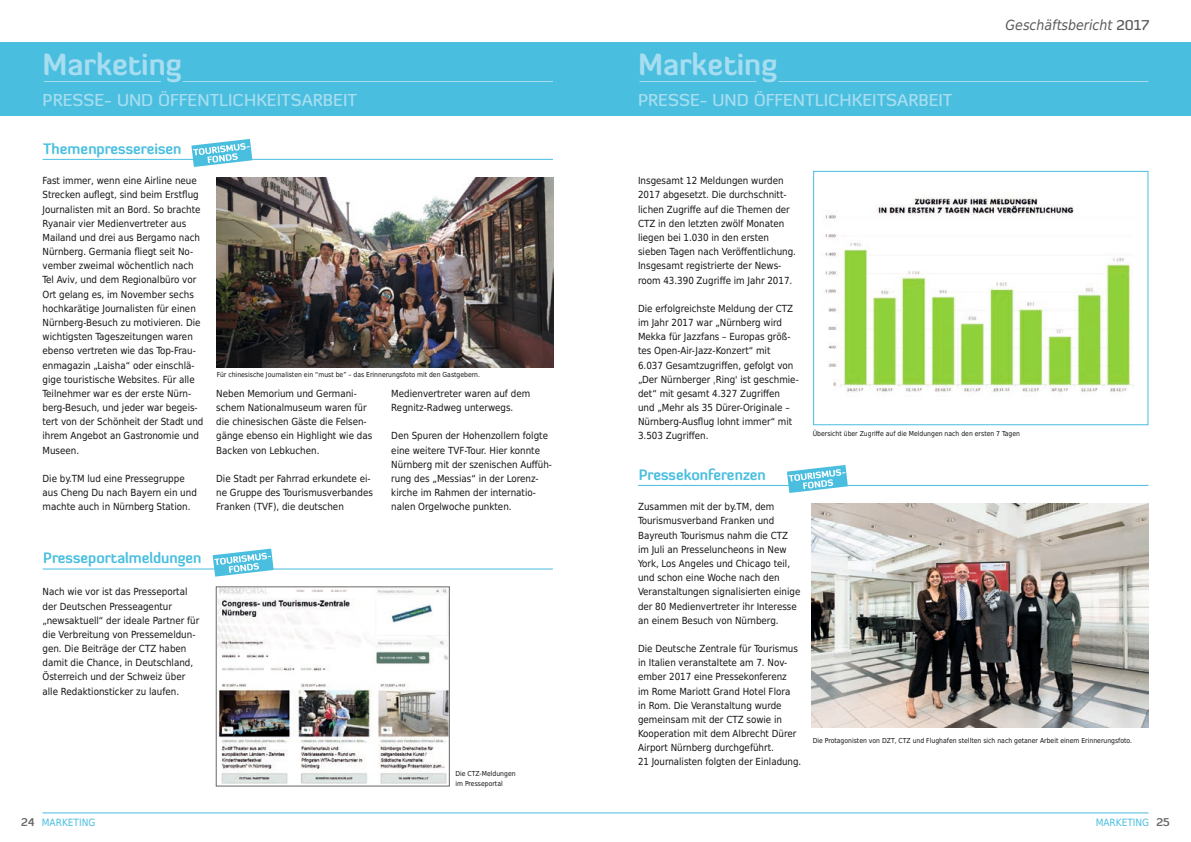
<style>
.page{position:relative;width:1191px;height:842px;background:#fff}
.page>*{position:absolute;margin:0;border:0;box-sizing:border-box;transform-origin:0 0}
.t1{font:700 30px "Diavlo";color:#a7ddf0}
.t2{font:500 17px "Diavlo";color:#a7ddf0}
.t3{font:700 14.7px "Diavlo";color:#49bedf}
.t4{font:italic 14px "DejaVu Sans Condensed";color:#5a5a5a}
.t5{font:700 11px "Diavlo";color:#686867}
.t6{font:10px "DejaVu Sans Condensed";color:#49bedf}
.t7{font:9.8px/14.2px "DejaVu Sans Condensed";color:#131413}
.t8{font:6.9px/10px "DejaVu Sans Condensed";color:#131413}
.s1{font-family:"Diavlo";font-weight:500;font-style:normal}
</style>
<div class="page">
<hr style="left:43px;top:812px;width:1105px;height:1px;background:#49bedf">
<img style="left:825px;top:196px;width:309px;height:196px">
<div style="left:813px;top:171px;width:335px;height:254px;border:1px solid #49bedf"></div>
<div style="left:0;top:43px;width:1191px;height:73px;background:#49bedf"></div>
<hr style="left:44px;top:81px;width:117px;height:1px;background:#a7ddf0">
<hr style="left:639px;top:81px;width:117px;height:1px;background:#a7ddf0">
<hr style="left:183px;top:81px;width:370px;height:1px;background:#a7ddf0">
<hr style="left:778px;top:81px;width:370px;height:1px;background:#a7ddf0">
<hr style="left:43px;top:159px;width:510px;height:1px;background:#49bedf">
<hr style="left:43px;top:568px;width:510px;height:1px;background:#49bedf">
<hr style="left:638px;top:485px;width:510px;height:1px;background:#49bedf">
<svg style="left:191px;top:139px;width:61px;height:28px"></svg>
<svg style="left:213px;top:549px;width:61px;height:28px"></svg>
<svg style="left:787px;top:465px;width:61px;height:28px"></svg>
<img style="left:216px;top:178px;width:337px;height:190px">
<img style="left:218px;top:589px;width:229px;height:195px">
<img style="left:811px;top:503px;width:337px;height:225px">
<h1 class="t1" style="left:43px;top:45px;width:141px">Marketing</h1>
<h1 class="t1" style="left:638px;top:45px;width:141px">Marketing</h1>
<h2 class="t2" style="left:43px;top:89px;width:316px">PRESSE- UND ÖFFENTLICHKEITSARBEIT</h2>
<h2 class="t2" style="left:638px;top:89px;width:316px">PRESSE- UND ÖFFENTLICHKEITSARBEIT</h2>
<h3 class="t3" style="left:43px;top:139px;width:140px">Themenpressereisen</h3>
<h3 class="t4" style="left:1005px;top:15px;width:145px">Geschäftsbericht <span class="s1">2017</span></h3>
<p class="t7" style="left:43px;top:173px;width:162px">Fast immer, wenn eine Airline neue Strecken auflegt, sind beim Erstflug Journalisten mit an Bord. So brachte Ryanair vier Medienvertreter aus Mailand und drei aus Bergamo nach Nürnberg. Germania fliegt seit No&shy;vember zweimal wöchentlich nach Tel Aviv, und dem Regionalbüro vor Ort gelang es, im November sechs hochkarätige Journalisten für einen Nürnberg-Besuch zu motivieren. Die wichtigsten Tageszeitungen waren ebenso vertreten wie das Top-Frau&shy;enmagazin „Laisha“ oder einschlä&shy;gige touristische Websites. Für alle Teilnehmer war es der erste Nürn&shy;berg-Besuch, und jeder war begeis&shy;tert von der Schönheit der Stadt und ihrem Angebot an Gastronomie und Museen.</p>
<p class="t7" style="left:43px;top:471px;width:156px">Die by.TM lud eine Pressegruppe aus Cheng Du nach Bayern ein und machte auch in Nürnberg Station.</p>
<p class="t8" style="left:217px;top:370px;width:265px">Für chinesische Journalisten ein “must be” – das Erinnerungsfoto mit den Gastgebern.</p>
<p class="t7" style="left:216px;top:386px;width:157px">Neben Memorium und Germani&shy;schem Nationalmuseum waren für die chinesischen Gäste die Felsen&shy;gänge ebenso ein Highlight wie das<br>Backen von Lebkuchen.</p>
<p class="t7" style="left:216px;top:471px;width:158px">Die Stadt per Fahrrad erkundete ei&shy;ne Gruppe des Tourismusverbandes<br>Franken (TVF), die deutschen</p>
<p class="t7" style="left:391px;top:386px;width:140px">Medienvertreter waren auf dem<br>Regnitz-Radweg unterwegs.</p>
<p class="t7" style="left:391px;top:428px;width:162px">Den Spuren der Hohenzollern folgte eine weitere TVF-Tour. Hier konnte Nürnberg mit der szenischen Auffüh&shy;rung des „Messias“ in der Lorenz&shy;kirche im Rahmen der internatio&shy;nalen Orgelwoche punkten.</p>
<h3 class="t3" style="left:43px;top:549px;width:160px">Presseportalmeldungen</h3>
<p class="t7" style="left:43px;top:584px;width:158px">Nach wie vor ist das Presseportal der Deutschen Presseagentur „newsaktuell“ der ideale Partner für die Verbreitung von Pressemeldun&shy;gen. Die Beiträge der CTZ haben damit die Chance, in Deutschland, Österreich und der Schweiz über alle Redaktionsticker zu laufen.</p>
<p class="t8" style="left:455px;top:768px;width:62px">Die CTZ-Meldungen im Presseportal</p>
<p class="t7" style="left:638px;top:173px;width:160px">Insgesamt 12 Meldungen wurden 2017 abgesetzt. Die durchschnitt&shy;lichen Zugriffe auf die Themen der CTZ in den letzten zwölf Monaten liegen bei 1.030 in den ersten sieben Tagen nach Veröffentlichung.<br>Insgesamt registrierte der News&shy;room 43.390 Zugriffe im Jahr 2017.</p>
<p class="t7" style="left:638px;top:301px;width:162px">Die erfolgreichste Meldung der CTZ im Jahr 2017 war „Nürnberg wird<br>Mekka für Jazzfans – Europas größ&shy;tes Open-Air-Jazz-Konzert“ mit<br>6.037 Gesamtzugriffen, gefolgt von „Der Nürnberger ˌRing' ist geschmie&shy;det“ mit gesamt 4.327 Zugriffen und „Mehr als 35 Dürer-Originale –<br>Nürnberg-Ausflug lohnt immer“ mit<br>3.503 Zugriffen.</p>
<h3 class="t3" style="left:638px;top:465px;width:129px">Pressekonferenzen</h3>
<p class="t7" style="left:638px;top:499px;width:164px">Zusammen mit der by.TM, dem<br>Tourismusverband Franken und<br>Bayreuth Tourismus nahm die CTZ im Juli an Presseluncheons in New<br>York, Los Angeles und Chicago teil, und schon eine Woche nach den<br>Veranstaltungen signalisierten einige der 80 Medienvertreter ihr Interesse an einem Besuch von Nürnberg.</p>
<p class="t7" style="left:638px;top:641px;width:165px">Die Deutsche Zentrale für Tourismus in Italien veranstaltete am 7. Nov&shy;ember 2017 eine Pressekonferenz<br>im Rome Mariott Grand Hotel Flora<br>in Rom. Die Veranstaltung wurde gemeinsam mit der CTZ sowie in Kooperation mit dem Albrecht Dürer Airport Nürnberg durchgeführt.<br>21 Journalisten folgten der Einladung.</p>
<p class="t8" style="left:812px;top:428px;width:209px">Übersicht über Zugriffe auf die Meldungen nach den ersten 7 Tagen</p>
<p class="t8" style="left:812px;top:735px;width:321px">Die Protagonisten von DZT, CTZ und Flughafen stellten sich nach getaner Arbeit einem Erinnerungsfoto.</p>
<p class="t5" style="left:21px;top:815px;width:15px">24</p>
<p class="t5" style="left:1156px;top:815px;width:15px">25</p>
<p class="t6" style="left:42px;top:815px;width:55px">MARKETING</p>
<p class="t6" style="left:1095px;top:815px;width:55px">MARKETING</p>
</div>
